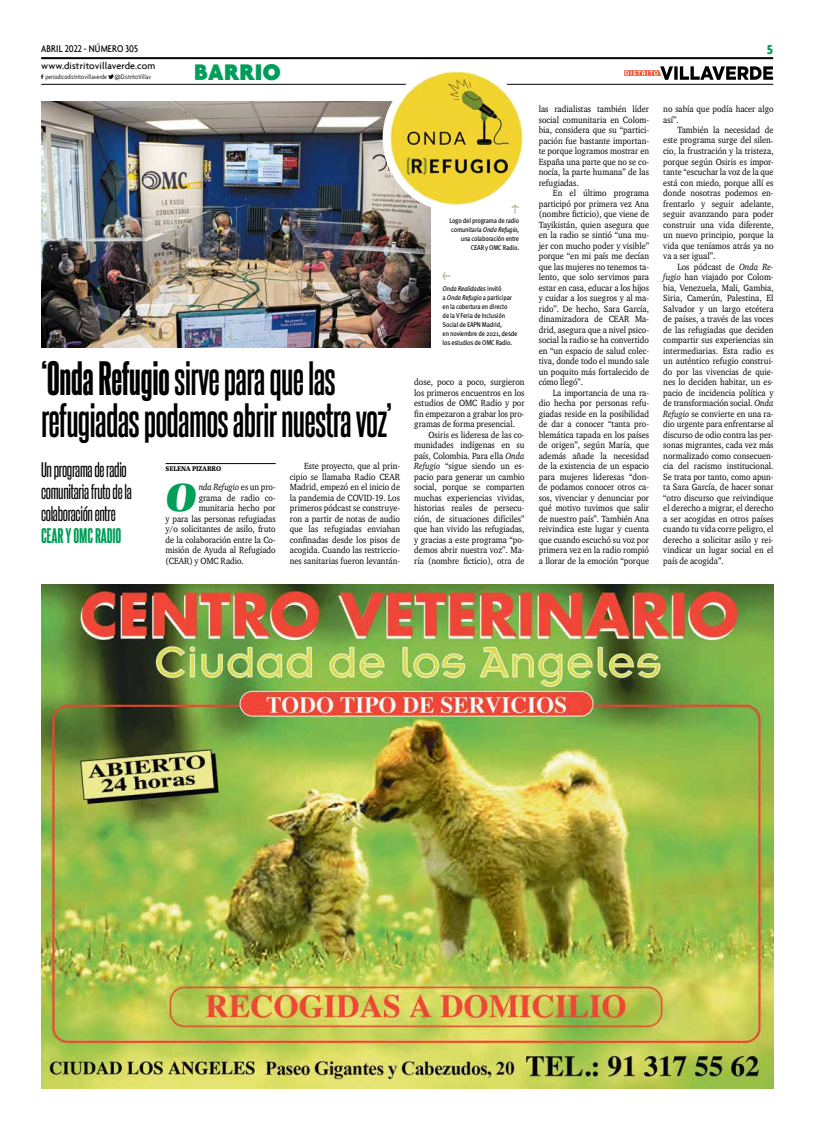
<style>
.page{position:relative;width:820px;height:1134px;background:#fff}
.page>*{position:absolute;margin:0;border:0;box-sizing:border-box;transform-origin:0 0}
.t1{font:41.5px "Utopia Std Black Headline";color:#009e59}
.t2{font:700 41px/42px "Steelfish Rg";letter-spacing:-.02em;color:#000}
.t3{font:900 24.3px "Agenda";letter-spacing:.015em;color:#009e59}
.t4{font:18px/22px "Steelfish Rg";letter-spacing:-.02em;color:#000}
.t5{font:18px "Steelfish Eb";letter-spacing:-.01em;color:#009e59}
.t6{font:700 14px "Agenda";color:#009e59}
.t7{font:500 condensed 10.5px "Agenda";letter-spacing:.015em;color:#000}
.t8{font:500 10px "Agenda";letter-spacing:.01em;color:#000}
.t9{font:9.2px/10.5px "Charter ITC";color:#000;text-align:justify;scale:.9 1}
.t10{font:italic 9.2px "Charter ITC";letter-spacing:-.005em;color:#000;scale:.9 1}
.t11{font:7px/9px "Meta Pro";letter-spacing:-.03em;color:#000;text-align:right;scale:.9 1}
.t12{font:300 condensed 7px "Agenda";color:#000}
.t13{font:italic 7px/13.4px "Meta Pro";letter-spacing:-.03em;color:#000;scale:.9 1}
.t14{font:7px "Charter ITC Blac";letter-spacing:-.005em;color:#000;scale:.9 1}
.t15{font:900 7px "Meta Pro";color:#a79f7d;scale:.9 1}
.s1{font-family:"Meta Pro";font-weight:400;font-stretch:normal}
.s2{font-family:"Steelfish Eb";font-weight:400}
.s3{font-style:normal}
.s4{font-style:italic}
.s5{font-weight:900;font-style:normal;color:#a79f7d}
</style>
<div class="page">
<hr style="left:41px;top:57px;width:731px;height:2px;background:#000">
<hr style="left:41px;top:84px;width:731px;height:1px;background:#000">
<svg style="left:624px;top:66px;width:148px;height:14px"></svg>
<img style="left:41px;top:584px;width:731px;height:505px">
<hr style="left:165px;top:463px;width:110px;height:1px;background:#000">
<img style="left:41px;top:102px;width:389px;height:245px">
<img style="left:385px;top:67px;width:142px;height:142px;border-radius:71px">
<div style="left:382px;top:64px;width:148px;height:148px;border:6px solid #fff;border-radius:50%"></div>
<div style="left:442px;top:209px;width:82px;height:162px;background:#fff"></div>
<p class="t7" style="left:41px;top:42px;width:98px">ABRIL 2022 - NÚMERO 305</p>
<h3 class="t6" style="left:766px;top:41px;width:8px">5</h3>
<p class="t8" style="left:41px;top:60px;width:115px">www.distritovillaverde.com</p>
<p class="t12" style="left:45px;top:73px;width:107px">periodicodistritovillaverde <span class="s1">@</span>DistritoVillav</p>
<h3 class="t3" style="left:194px;top:57px;width:88px">BARRIO</h3>
<h2 class="t2" style="left:41px;top:356px;width:352px"><span class="s2">‘Onda Refugio</span> sirve para que las refugiadas podamos abrir nuestra voz’</h2>
<h3 class="t4" style="left:41px;top:458px;width:92px">Un programa de radio comunitaria fruto de la colaboración entre</h3>
<h3 class="t5" style="left:41px;top:524px;width:82px">CEAR Y OMC RADIO</h3>
<p class="t9" style="left:290px;top:460px;width:124px;text-indent:14px">Este proyecto, que al prin&shy;cipio se llamaba Radio CEAR Madrid, empezó en el inicio de la pandemia de COVID-19. Los primeros pódcast se construye&shy;ron a partir de notas de audio que las refugiadas enviaban confinadas desde los pisos de acogida. Cuando las restriccio&shy;nes sanitarias fueron levantán-</p>
<p class="t14" style="left:165px;top:464px;width:63px">SELENA PIZARRO</p>
<h1 class="t1" style="left:164px;top:476px;width:38px">O</h1>
<p class="t10" style="left:199px;top:481px;width:87px">nda Refugio <span class="s3">es un pro-</span></p>
<p class="t9" style="left:199px;top:492px;width:87px">grama de radio co-</p>
<p class="t9" style="left:199px;top:502px;width:87px">munitaria hecho por</p>
<p class="t9" style="left:165px;top:513px;width:124px">y para las personas refugiadas</p>
<p class="t9" style="left:165px;top:523px;width:124px">y/o solicitantes de asilo, fruto</p>
<p class="t9" style="left:165px;top:534px;width:124px">de la colaboración entre la Co-</p>
<p class="t9" style="left:165px;top:544px;width:124px">misión de Ayuda al Refugiado</p>
<p class="t9" style="left:165px;top:555px;width:88px">(CEAR) y OMC Radio.</p>
<p class="t15" style="left:511px;top:204px;width:11px">↑</p>
<p class="t11" style="left:449px;top:216px;width:79px">Logo del programa de radio comunitaria <span class="s4">Onda Refugio, </span>una colaboración entre<br>CEAR y OMC Radio.</p>
<p class="t13" style="left:442px;top:269px;width:67px"><span class="s5">←<br></span>Onda Realidades <span class="s3">invitó</span></p>
<p class="t11" style="left:442px;top:294px;width:85px;text-align:left">a <span class="s4">Onda Refugio</span> a participar en la cobertura en directo<br>de la V Feria de Inclusión<br>Social de EAPN Madrid,<br>en noviembre de 2021, desde los estudios de OMC Radio.</p>
<p class="t9" style="left:414px;top:376px;width:124px">dose, poco a poco, surgieron los primeros encuentros en los estudios de OMC Radio y por fin empezaron a grabar los pro&shy;gramas de forma presencial.</p>
<p class="t9" style="left:414px;top:429px;width:124px;text-indent:14px">Osiris es lideresa de las co&shy;munidades indígenas en su país, Colombia. Para ella <span class="s4">Onda Refugio</span> “sigue siendo un es&shy;pacio para generar un cambio social, porque se comparten muchas experiencias vividas, historias reales de persecu&shy;ción, de situaciones difíciles” que han vivido las refugiadas, y gracias a este programa “po&shy;demos abrir nuestra voz”. Ma&shy;ría (nombre ficticio), otra de</p>
<p class="t9" style="left:538px;top:103px;width:124px">las radialistas también líder social comunitaria en Colom&shy;bia, considera que su “partici&shy;pación fue bastante importan&shy;te porque logramos mostrar en España una parte que no se co&shy;nocía, la parte humana” de las refugiadas.</p>
<p class="t9" style="left:538px;top:187px;width:124px;text-indent:14px">En el último programa participó por primera vez Ana (nombre ficticio), que viene de Tayikistán, quien asegura que en la radio se sintió “una mu&shy;jer con mucho poder y visible” porque “en mi país me decían que las mujeres no tenemos ta&shy;lento, que solo servimos para estar en casa, educar a los hijos y cuidar a los suegros y al ma&shy;rido”. De hecho, Sara García, dinamizadora de CEAR Ma&shy;drid, asegura que a nivel psico&shy;social la radio se ha convertido en “un espacio de salud colec&shy;tiva, donde todo el mundo sale un poquito más fortalecido de cómo llegó”.</p>
<p class="t9" style="left:538px;top:387px;width:124px;text-indent:14px">La importancia de una ra&shy;dio hecha por personas refu&shy;giadas reside en la posibilidad de dar a conocer “tanta pro&shy;blemática tapada en los países de origen”, según María, que además añade la necesidad de la existencia de un espacio para mujeres lideresas “don&shy;de podamos conocer otros ca&shy;sos, vivenciar y denunciar por qué motivo tuvimos que salir de nuestro país”. También Ana reivindica este lugar y cuenta que cuando escuchó su voz por primera vez en la radio rompió a llorar de la emoción “porque</p>
<p class="t9" style="left:663px;top:103px;width:124px">no sabía que podía hacer algo así”.</p>
<p class="t9" style="left:663px;top:124px;width:124px;text-indent:14px">También la necesidad de este programa surge del silen&shy;cio, la frustración y la tristeza, porque según Osiris es impor&shy;tante “escuchar la voz de la que está con miedo, porque allí es donde nosotras podemos en&shy;frentarlo y seguir adelante, seguir avanzando para poder construir una vida diferente, un nuevo principio, porque la vida que teníamos atrás ya no va a ser igual”.</p>
<p class="t9" style="left:663px;top:261px;width:124px;text-indent:14px">Los pódcast de <span class="s4">Onda Re&shy;fugio</span> han viajado por Colom&shy;bia, Venezuela, Mali, Gambia, Siria, Camerún, Palestina, El Salvador y un largo etcétera de países, a través de las voces de las refugiadas que deciden compartir sus experiencias sin intermediarias. Esta radio es un auténtico refugio construi&shy;do por las vivencias de quie&shy;nes lo deciden habitar, un es&shy;pacio de incidencia política y de transformación social. <span class="s4">Onda Refugio</span> se convierte en una ra&shy;dio urgente para enfrentarse al discurso de odio contra las per&shy;sonas migrantes, cada vez más normalizado como consecuen&shy;cia del racismo institucional.<br>Se trata por tanto, como apun&shy;ta Sara García, de hacer sonar “otro discurso que reivindique el derecho a migrar, el derecho a ser acogidas en otros países cuando tu vida corre peligro, el derecho a solicitar asilo y rei&shy;vindicar un lugar social en el país de acogida”.</p>
</div>
